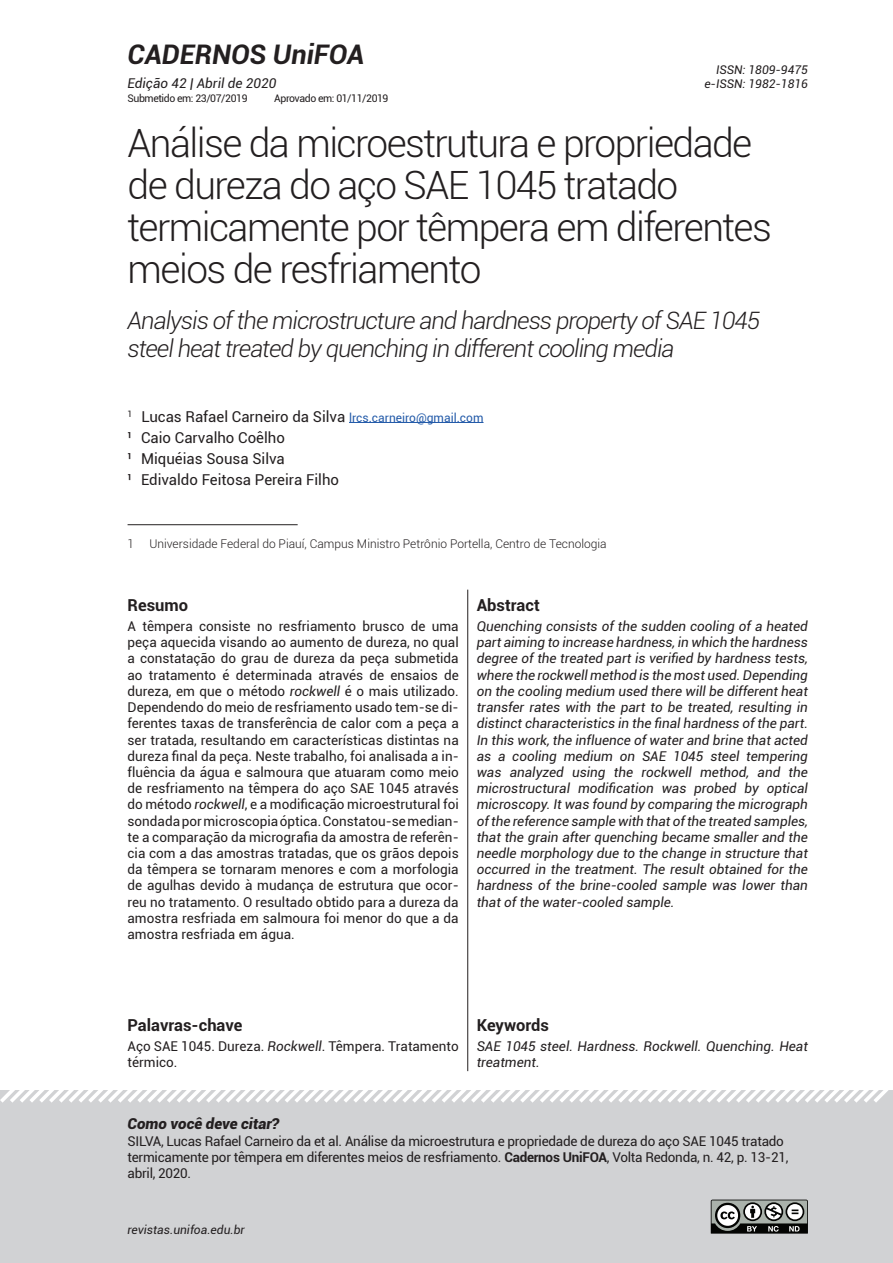
<style>
.page{position:relative;width:893px;height:1263px;background:#fff}
.page>*{position:absolute;margin:0;border:0;box-sizing:border-box;transform-origin:0 0}
.t1{font:300 39px/42px "Roboto";letter-spacing:-.04em;color:#231f20}
.t2{font:italic 700 27px "Roboto";color:#231f20}
.t3{font:italic 300 24px/28.8px "Roboto";letter-spacing:-.04em;color:#231f20}
.t4{font:700 16.5px "Roboto";color:#231f20}
.t5{font:15px/21px "Roboto";color:#231f20}
.t6{font:italic 900 15px "Roboto";color:#231f20}
.t7{font:13.5px/16.2px "Roboto";letter-spacing:-.02em;color:#231f20;text-align:justify}
.t8{font:italic 13.5px/16.2px "Roboto";color:#231f20;text-align:justify}
.t9{font:13.5px/16.2px "Roboto";color:#231f20}
.t10{font:300 12px "Roboto";color:#231f20}
.t11{font:italic 12px "Roboto";color:#231f20}
.t12{font:10.5px "Roboto";letter-spacing:-.04em;color:#231f20}
.s1{font-size:12px;color:#245ba9}
.s2{font-style:italic}
.s3{font-weight:700}
</style>
<div class="page">
<div style="left:0;top:1091px;width:893px;height:172px;background:#d1d2d4"></div>
<svg style="left:0;top:1090px;width:893px;height:13px"></svg>
<svg style="left:711px;top:1199px;width:97px;height:35px;background:#767976"></svg>
<hr style="left:349px;top:422px;width:134px;height:1px;background:#245ba9">
<hr style="left:128px;top:524px;width:170px;height:1px;background:#231f20">
<hr style="left:467px;top:590px;width:1px;height:481px;background:#231f20">
<h2 class="t2" style="left:128px;top:36px;width:238px">CADERNOS UniFOA</h2>
<p class="t11" style="left:716px;top:61px;width:93px">ISSN: 1809-9475</p>
<p class="t8" style="left:128px;top:75px;width:150px">Edição 42 | Abril de 2020</p>
<p class="t11" style="left:704px;top:75px;width:105px">e-ISSN: 1982-1816</p>
<p class="t12" style="left:128px;top:91px;width:122px">Submetido em: 23/07/2019</p>
<p class="t12" style="left:274px;top:91px;width:116px">Aprovado em: 01/11/2019</p>
<h1 class="t1" style="left:128px;top:121px;width:646px">Análise da microestrutura e propriedade de dureza do aço SAE 1045 tratado termicamente por têmpera em diferentes meios de resfriamento</h1>
<h3 class="t3" style="left:128px;top:305px;width:634px">Analysis of the microstructure and hardness property of SAE 1045 steel heat treated by quenching in different cooling media</h3>
<p class="t5" style="left:128px;top:405px;width:357px"><sup>1</sup> Lucas Rafael Carneiro da Silva <span class="s1">lrcs.carneiro@gmail.com </span>¹ Caio Carvalho Coêlho<br>¹ Miquéias Sousa Silva<br>¹ Edivaldo Feitosa Pereira Filho</p>
<p class="t10" style="left:128px;top:535px;width:8px">1</p>
<p class="t10" style="left:149px;top:535px;width:459px">Universidade Federal do Piauí, Campus Ministro Petrônio Portella, Centro de Tecnologia</p>
<p class="t4" style="left:128px;top:593px;width:62px">Resumo</p>
<p class="t7" style="left:128px;top:618px;width:333px">A têmpera consiste no resfriamento brusco de uma peça aquecida visando ao aumento de dureza, no qual a constatação do grau de dureza da peça submetida ao tratamento é determinada através de ensaios de dureza, em que o método <span class="s2">rockwell</span> é o mais utilizado.<br>Dependendo do meio de resfriamento usado tem-se di&shy;ferentes taxas de transferência de calor com a peça a ser tratada, resultando em características distintas na dureza final da peça. Neste trabalho, foi analisada a in&shy;fluência da água e salmoura que atuaram como meio de resfriamento na têmpera do aço SAE 1045 através do método <span class="s2">rockwell</span>, e a modificação microestrutural foi sondada por microscopia óptica. Constatou-se median&shy;te a comparação da micrografia da amostra de referên&shy;cia com a das amostras tratadas, que os grãos depois da têmpera se tornaram menores e com a morfologia de agulhas devido à mudança de estrutura que ocor&shy;reu no tratamento. O resultado obtido para a dureza da amostra resfriada em salmoura foi menor do que a da amostra resfriada em água.</p>
<p class="t4" style="left:477px;top:593px;width:64px">Abstract</p>
<p class="t8" style="left:477px;top:618px;width:333px">Quenching consists of the sudden cooling of a heated part aiming to increase hardness, in which the hardness degree of the treated part is verified by hardness tests, where the rockwell method is the most used. Depending on the cooling medium used there will be different heat transfer rates with the part to be treated, resulting in distinct characteristics in the final hardness of the part.<br>In this work, the influence of water and brine that acted as a cooling medium on SAE 1045 steel tempering was analyzed using the rockwell method, and the microstructural modification was probed by optical microscopy. It was found by comparing the micrograph of the reference sample with that of the treated samples, that the grain after quenching became smaller and the needle morphology due to the change in structure that occurred in the treatment. The result obtained for the hardness of the brine-cooled sample was lower than that of the water-cooled sample.</p>
<p class="t4" style="left:128px;top:1013px;width:116px">Palavras-chave</p>
<p class="t9" style="left:128px;top:1038px;width:333px">Aço SAE 1045. Dureza. <span class="s2">Rockwell</span>. Têmpera. Tratamento térmico.</p>
<p class="t4" style="left:477px;top:1013px;width:74px">Keywords</p>
<p class="t8" style="left:477px;top:1038px;width:333px">SAE 1045 steel. Hardness. Rockwell. Quenching. Heat treatment.</p>
<p class="t6" style="left:128px;top:1113px;width:153px">Como você deve citar?</p>
<p class="t7" style="left:128px;top:1132px;width:662px;text-align:left">SILVA, Lucas Rafael Carneiro da et al. Análise da microestrutura e propriedade de dureza do aço SAE 1045 tratado termicamente por têmpera em diferentes meios de resfriamento. <span class="s3">Cadernos UniFOA</span>, Volta Redonda, n. 42, p. 13-21, abril, 2020.</p>
<p class="t11" style="left:128px;top:1221px;width:119px">revistas.unifoa.edu.br</p>
</div>
